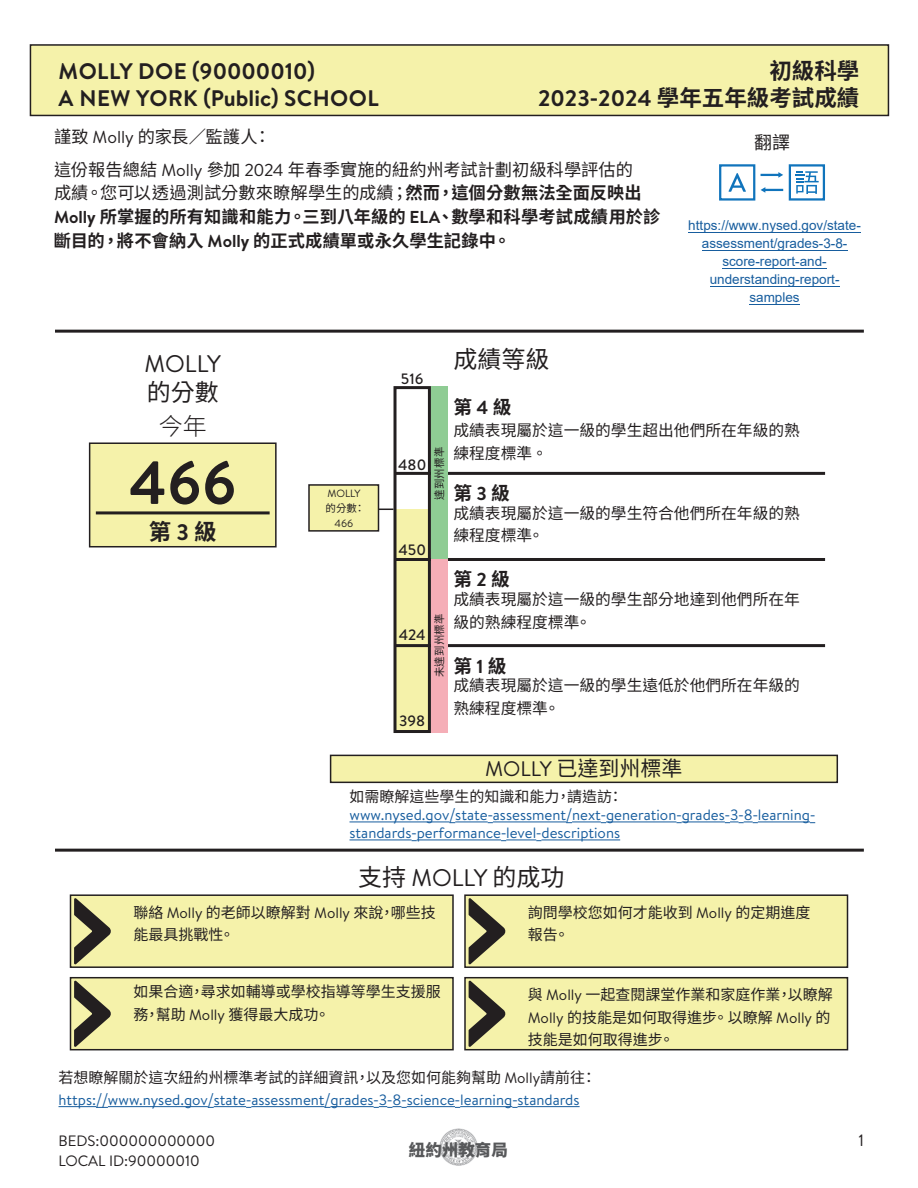
<style>
.page{position:relative;width:918px;height:1188px;background:#fff}
.page>*{position:absolute;margin:0;border:0;box-sizing:border-box;transform-origin:0 0}
.t1{font:700 60px "Brandon Text";color:#231f20}
.t2{font:24px "Noto Sans CJ Ktc";color:#231f20}
.t3{font:24px "Brandon Text";letter-spacing:-.005em;color:#231f20}
.t4{font:300 24px "Noto Sans CJ Ktc";color:#231f20}
.t5{font:700 22.5px "Brandon Text";letter-spacing:.005em;color:#231f20}
.t6{font:700 22.5px "Noto Sans CJ Ktc";color:#231f20}
.t7{font:21px "Noto Sans CJ Ktc";color:#231f20}
.t8{font:700 18.75px "Noto Sans CJ Ktc";color:#231f20}
.t9{font:18px "Noto Sans CJ Ktc";color:#231f20}
.t10{font:700 17.25px/23.7px "Noto Sans CJ Ktc";letter-spacing:.005em;color:#231f20}
.t11{font:17.25px "Noto Sans CJ Ktc";letter-spacing:.015em;color:#231f20}
.t12{font:900 16.5px "Noto Sans CJ Ktc";color:#57585a}
.t13{font:16.5px "Brandon Text";color:#231f20}
.t14{font:15.75px/22.5px "Noto Sans CJ Ktc";color:#231f20}
.t15{font:15px/22.5px "Noto Sans CJ Ktc";color:#231f20}
.t16{font:15px/18px "Brandon Text";color:#175d9e}
.t17{font:15px "Brandon Text";color:#231f20}
.t18{font:500 15px "Brandon Text";color:#231f20}
.t19{font:13.5px/18px "Arial";color:#175d9e;text-align:center}
.t20{font:10.95px "Noto Sans CJ Ktc";letter-spacing:.025em;color:#231f20;scale:.95 1}
.t21{font:10.5px/15px "Brandon Text";color:#231f20;text-align:center}
.s1{font-family:"Brandon Text"}
.s2{font-weight:400}
.s3{font-family:"Brandon Text";font-weight:400}
.s4{font-family:"Noto Sans CJ Ktc"}
</style>
<div class="page">
<div style="left:395px;top:509px;width:34px;height:223px;background:#f5f2aa"></div>
<div style="left:30px;top:45px;width:858px;height:70px;background:#f5f2aa"></div>
<div style="left:30px;top:44px;width:859px;height:72px;border:2px solid #231f20"></div>
<div style="left:309px;top:485px;width:69px;height:46px;background:#f5f2aa"></div>
<div style="left:308px;top:484px;width:71px;height:48px;border:2px solid #231f20"></div>
<div style="left:90px;top:443px;width:186px;height:104px;background:#f5f2aa"></div>
<div style="left:89px;top:442px;width:188px;height:105px;border:2px solid #231f20"></div>
<hr style="left:96px;top:511px;width:174px;height:3px;background:#231f20">
<hr style="left:395px;top:472px;width:430px;height:3px;background:#231f20">
<hr style="left:395px;top:644px;width:430px;height:3px;background:#231f20">
<hr style="left:395px;top:558px;width:430px;height:3px;background:#231f20">
<hr style="left:55px;top:330px;width:809px;height:3px;background:#231f20">
<div style="left:394px;top:386px;width:37px;height:347px;border:3px solid #231f20"></div>
<div style="left:431px;top:387px;width:16px;height:172px;background:#8fcc94"></div>
<div style="left:431px;top:559px;width:16px;height:174px;background:#f5aeb7"></div>
<div style="left:719px;top:164px;width:36px;height:37px;border:2px solid #1074bc"></div>
<svg style="left:728px;top:173px;width:18px;height:19px"></svg>
<div style="left:789px;top:164px;width:36px;height:37px;border:2px solid #1074bc"></div>
<svg style="left:795px;top:171px;width:24px;height:23px"></svg>
<svg style="left:761px;top:172px;width:22px;height:6px"></svg>
<svg style="left:761px;top:187px;width:22px;height:6px"></svg>
<svg style="left:379px;top:509px;width:15px;height:1px"></svg>
<hr style="left:58px;top:1106px;width:38px;height:1px;background:#175d9e">
<svg style="left:96px;top:1107px;width:12px;height:1px"></svg>
<hr style="left:108px;top:1106px;width:100px;height:1px;background:#175d9e">
<hr style="left:214px;top:1106px;width:32px;height:1px;background:#175d9e">
<hr style="left:251px;top:1106px;width:74px;height:1px;background:#175d9e">
<hr style="left:330px;top:1106px;width:44px;height:1px;background:#175d9e">
<svg style="left:374px;top:1106px;width:33px;height:2px"></svg>
<hr style="left:407px;top:1106px;width:48px;height:1px;background:#175d9e">
<hr style="left:460px;top:1106px;width:52px;height:1px;background:#175d9e">
<hr style="left:518px;top:1106px;width:62px;height:1px;background:#175d9e">
<hr style="left:55px;top:849px;width:809px;height:3px;background:#231f20">
<div style="left:70px;top:895px;width:383px;height:72px;background:#f5f2aa"></div>
<div style="left:70px;top:894px;width:384px;height:74px;border:2px solid #231f20"></div>
<svg style="left:74px;top:898px;width:37px;height:67px"></svg>
<div style="left:70px;top:978px;width:383px;height:72px;background:#f5f2aa"></div>
<div style="left:70px;top:977px;width:384px;height:73px;border:2px solid #231f20"></div>
<svg style="left:74px;top:980px;width:37px;height:67px"></svg>
<div style="left:465px;top:895px;width:383px;height:72px;background:#f5f2aa"></div>
<div style="left:464px;top:894px;width:384px;height:74px;border:2px solid #231f20"></div>
<svg style="left:469px;top:898px;width:37px;height:67px"></svg>
<div style="left:465px;top:978px;width:383px;height:72px;background:#f5f2aa"></div>
<div style="left:464px;top:977px;width:384px;height:73px;border:2px solid #231f20"></div>
<svg style="left:469px;top:980px;width:37px;height:67px"></svg>
<img style="left:440px;top:1129px;width:37px;height:37px">
<div style="left:331px;top:755px;width:506px;height:27px;background:#f5f2aa"></div>
<div style="left:330px;top:755px;width:508px;height:28px;border:2px solid #231f20"></div>
<hr style="left:350px;top:822px;width:99px;height:1px;background:#175d9e">
<hr style="left:455px;top:822px;width:33px;height:1px;background:#175d9e">
<hr style="left:493px;top:822px;width:73px;height:1px;background:#175d9e">
<svg style="left:566px;top:822px;width:40px;height:1px"></svg>
<hr style="left:606px;top:822px;width:70px;height:1px;background:#175d9e">
<hr style="left:682px;top:822px;width:43px;height:1px;background:#175d9e">
<svg style="left:725px;top:822px;width:33px;height:1px"></svg>
<hr style="left:758px;top:822px;width:52px;height:1px;background:#175d9e">
<hr style="left:350px;top:840px;width:62px;height:1px;background:#175d9e">
<hr style="left:417px;top:840px;width:84px;height:1px;background:#175d9e">
<hr style="left:506px;top:840px;width:30px;height:1px;background:#175d9e">
<hr style="left:541px;top:840px;width:79px;height:1px;background:#175d9e">
<hr style="left:688px;top:232px;width:173px;height:1px;background:#175d9e">
<hr style="left:702px;top:250px;width:145px;height:1px;background:#175d9e">
<hr style="left:722px;top:268px;width:105px;height:1px;background:#175d9e">
<hr style="left:710px;top:286px;width:130px;height:1px;background:#175d9e">
<hr style="left:749px;top:304px;width:51px;height:1px;background:#175d9e">
<p class="t5" style="left:59px;top:56px;width:258px">MOLLY DOE (90000010)</p>
<p class="t5" style="left:59px;top:83px;width:322px">A NEW YORK (Public) SCHOOL</p>
<p class="t6" style="left:769px;top:59px;width:91px">初級科學</p>
<p class="t6" style="left:538px;top:86px;width:323px"><span class="s1">2023</span>-<span class="s1">2024</span> 學年五年級考試成績</p>
<p class="t11" style="left:54px;top:127px;width:219px">謹致 <span class="s1">Molly</span> 的家長／監護人：</p>
<p class="t10" style="left:54px;top:158px;width:608px"><span class="s2">這份報告總結</span> <span class="s3">Molly</span> <span class="s2">參加</span> <span class="s3">2024</span> <span class="s2">年春季實施的紐約州考試計劃初級科學評估的<br>成績。您可以透過測試分數來瞭解學生的成績；</span>然而，這個分數無法全面反映出<span class="s1">Molly</span> 所掌握的所有知識和能力。三到八年級的 <span class="s1">ELA</span>、數學和科學考試成績用於診斷目的，將不會納入 <span class="s1">Molly</span> 的正式成績單或永久學生記錄中。</p>
<p class="t9" style="left:754px;top:132px;width:37px">翻譯</p>
<p class="t19" style="left:688px;top:216px;width:174px">https://www.nysed.gov/state&shy;assessment/grades-3-8- score-report-and&shy;understanding-report&shy;samples</p>
<p class="t3" style="left:145px;top:348px;width:78px">MOLLY</p>
<p class="t2" style="left:453px;top:346px;width:97px">成績等級</p>
<p class="t2" style="left:147px;top:379px;width:73px">的分數</p>
<p class="t18" style="left:401px;top:368px;width:24px">516</p>
<p class="t8" style="left:453px;top:396px;width:59px">第 <span class="s1">4</span> 級</p>
<p class="t14" style="left:453px;top:420px;width:348px">成績表現屬於這一級的學生超出他們所在年級的熟練程度標準 。</p>
<p class="t4" style="left:159px;top:412px;width:49px">今年</p>
<p class="t20" style="left:433px;top:500px;width:57px;rotate:-90deg">達到州標準</p>
<p class="t18" style="left:398px;top:454px;width:30px">480</p>
<p class="t1" style="left:129px;top:441px;width:109px">466</p>
<p class="t6" style="left:149px;top:519px;width:69px">第 <span class="s1">3</span> 級</p>
<p class="t8" style="left:453px;top:483px;width:58px">第 <span class="s1">3</span> 級</p>
<p class="t14" style="left:453px;top:502px;width:348px">成績表現屬於這一級的學生符合他們所在年級的熟練程度標準。</p>
<p class="t21" style="left:326px;top:485px;width:41px">MOLLY<span class="s4">的分數：<br></span>466</p>
<p class="t18" style="left:398px;top:539px;width:29px">450</p>
<p class="t18" style="left:399px;top:625px;width:29px">424</p>
<p class="t20" style="left:433px;top:677px;width:68px;rotate:-90deg">未達到州標準</p>
<p class="t18" style="left:399px;top:710px;width:28px">398</p>
<p class="t8" style="left:453px;top:569px;width:58px">第 <span class="s1">2</span> 級</p>
<p class="t14" style="left:453px;top:589px;width:348px">成績表現屬於這一級的學生部分地達到他們所在年級的熟練程度標準。</p>
<p class="t8" style="left:453px;top:655px;width:55px">第 <span class="s1">1</span> 級</p>
<p class="t14" style="left:453px;top:675px;width:348px">成績表現屬於這一級的學生遠低於他們所在年級的熟練程度標準。</p>
<p class="t7" style="left:485px;top:756px;width:199px"><span class="s1">MOLLY</span> 已達到州標準</p>
<p class="t15" style="left:350px;top:786px;width:275px">如需瞭解這些學生的知識和能力，請造訪：</p>
<p class="t16" style="left:350px;top:806px;width:467px">www.nysed.gov<span class="s4">/</span>state<span class="s4">-</span>assessment<span class="s4">/</span>next<span class="s4">-</span>generation<span class="s4">-</span>grades<span class="s4">-</span>3<span class="s4">-</span>8<span class="s4">-</span>learning&shy;standards<span class="s4">-</span>performance<span class="s4">-</span>level<span class="s4">-</span>descriptions</p>
<p class="t2" style="left:358px;top:863px;width:208px">支持 <span class="s1">MOLLY</span> 的成功</p>
<p class="t15" style="left:133px;top:901px;width:304px">聯絡 <span class="s1">Molly</span> 的老師以瞭解對 <span class="s1">Molly</span> 來說，哪些技能最具挑戰性。</p>
<p class="t15" style="left:133px;top:981px;width:309px">如果合適，尋求如輔導或學校指導等學生支援服務，幫助 <span class="s1">Molly</span> 獲得最大成功。</p>
<p class="t15" style="left:528px;top:901px;width:284px">詢問學校您如何才能收到 <span class="s1">Molly</span> 的定期進度報告。</p>
<p class="t15" style="left:528px;top:984px;width:307px">與 <span class="s1">Molly</span> 一起查閱課堂作業和家庭作業，以瞭解<br><span class="s1">Molly</span> 的技能是如何取得進步。 以瞭解 <span class="s1">Molly</span> 的技能是如何取得進步。</p>
<p class="t15" style="left:58px;top:1066px;width:539px">若想瞭解關於這次紐約州標準考試的詳細資訊，以及您如何能夠幫助 <span class="s1">Molly</span>請前往：</p>
<p class="t16" style="left:58px;top:1090px;width:523px">https:<span class="s4">//</span>www.nysed.gov<span class="s4">/</span>state<span class="s4">-</span>assessment<span class="s4">/</span>grades<span class="s4">-</span>3<span class="s4">-</span>8<span class="s4">-</span>science<span class="s4">-</span>learning<span class="s4">-</span>standards</p>
<p class="t17" style="left:58px;top:1131px;width:158px">BEDS:000000000000</p>
<p class="t17" style="left:58px;top:1150px;width:143px">LOCAL ID:90000010</p>
<p class="t12" style="left:409px;top:1140px;width:100px">紐約州教育局</p>
<p class="t13" style="left:858px;top:1129px;width:7px">1</p>
</div>
